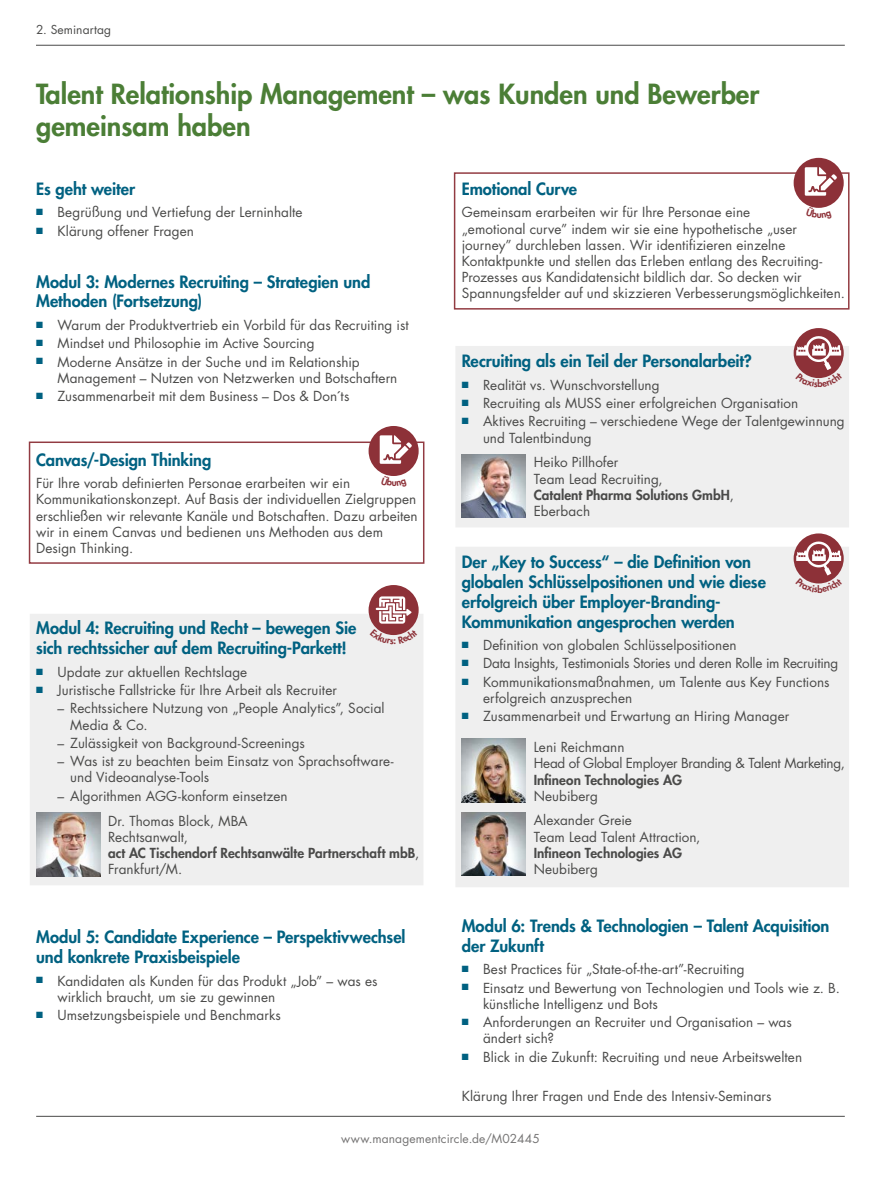
<style>
.page{position:relative;width:881px;height:1178px;background:#fff}
.page>*{position:absolute;margin:0;border:0;box-sizing:border-box;transform-origin:0 0}
.t1{font:800 27px/32.4px "Futura Std";color:#4b7e36}
.t2{font:800 16.5px/19.8px "Futura Std";letter-spacing:-.005em;color:#006181}
.t3{font:13.5px/16.2px "Futura Std";letter-spacing:.005em;color:#4a4a49}
.t4{font:13.5px/16.2px "Futura Std";letter-spacing:-.02em;color:#4a4a49}
.t5{font:800 13.5px/16.2px "Futura Std";letter-spacing:.005em;color:#4a4a49}
.t6{font:12px "Futura Std";letter-spacing:.01em;color:#757474}
.t7{font:12px "Futura Std";letter-spacing:.01em;color:#4a4a49}
.s1{font-weight:400}
.s2{font-weight:800}
</style>
<div class="page">
<hr style="left:36px;top:1116px;width:808px;height:1px;background:#4a4a49">
<div style="left:455px;top:346px;width:393px;height:181px;background:#efefef"></div>
<div style="left:455px;top:547px;width:393px;height:340px;background:#efefef"></div>
<img style="left:461px;top:454px;width:64px;height:64px">
<img style="left:461px;top:812px;width:64px;height:64px">
<img style="left:461px;top:739px;width:64px;height:64px">
<div style="left:30px;top:614px;width:393px;height:271px;background:#efefef"></div>
<img style="left:36px;top:812px;width:64px;height:64px">
<hr style="left:36px;top:45px;width:808px;height:1px;background:#4a4a49">
<div style="left:29px;top:441px;width:395px;height:123px;border:2px solid #8d3138"></div>
<div style="left:453px;top:172px;width:396px;height:138px;border:2px solid #8d3138"></div>
<div style="left:368px;top:426px;width:50px;height:50px;background:#8d3138;border-radius:50%"></div>
<svg style="left:379px;top:435px;width:32px;height:29px"></svg>
<div style="left:793px;top:158px;width:50px;height:50px;background:#8d3138;border-radius:50%"></div>
<svg style="left:804px;top:167px;width:32px;height:29px"></svg>
<div style="left:368px;top:585px;width:50px;height:50px;background:#8d3138;border-radius:50%"></div>
<svg style="left:793px;top:328px;width:50px;height:50px"></svg>
<svg style="left:793px;top:533px;width:50px;height:50px"></svg>
<svg style="left:812px;top:207px;width:13px;height:1px"></svg>
<svg style="left:369px;top:596px;width:48px;height:40px"></svg>
<svg style="left:795px;top:334px;width:47px;height:45px"></svg>
<svg style="left:795px;top:540px;width:47px;height:44px"></svg>
<p class="t7" style="left:36px;top:22px;width:76px">2. Seminartag</p>
<h1 class="t1" style="left:36px;top:77px;width:724px">Talent Relationship Management – was Kunden und Bewerber gemeinsam haben</h1>
<p class="t2" style="left:36px;top:179px;width:100px">Es geht weiter</p>
<p class="t3" style="left:36px;top:205px;width:268px"><sup>■</sup> Begrüßung und Vertiefung der Lerninhalte</p>
<p class="t3" style="left:36px;top:223px;width:159px"><sup>■</sup> Klärung offener Fragen</p>
<p class="t2" style="left:36px;top:271px;width:335px">Modul 3: Modernes Recruiting – Strategien und<br>Methoden (Fortsetzung)</p>
<p class="t3" style="left:36px;top:317px;width:374px"><sup>■</sup> Warum der Produktvertrieb ein Vorbild für das Recruiting ist</p>
<p class="t3" style="left:36px;top:335px;width:280px"><sup>■</sup> Mindset und Philosophie im Active Sourcing</p>
<p class="t3" style="left:57px;top:354px;width:341px;text-indent:-21px"><sup>■</sup> Moderne Ansätze in der Suche und im Relationship<br>Management – Nutzen von Netzwerken und Botschaftern</p>
<p class="t3" style="left:36px;top:388px;width:314px"><sup>■</sup> Zusammenarbeit mit dem Business – Dos &amp; Don´ts</p>
<p class="t2" style="left:36px;top:449px;width:177px">Canvas/-Design Thinking</p>
<p class="t3" style="left:36px;top:475px;width:383px">Für Ihre vorab definierten Personae erarbeiten wir ein Kommunikationskonzept. Auf Basis der individuellen Zielgruppen erschließen wir relevante Kanäle und Botschaften. Dazu arbeiten wir in einem Canvas und bedienen uns Methoden aus dem Design Thinking.</p>
<p class="t2" style="left:36px;top:618px;width:321px">Modul 4: Recruiting und Recht – bewegen Sie sich rechtssicher auf dem Recruiting-Parkett!</p>
<p class="t3" style="left:36px;top:664px;width:212px"><sup>■</sup> Update zur aktuellen Rechtslage</p>
<p class="t3" style="left:36px;top:682px;width:302px"><sup>■</sup> Juristische Fallstricke für Ihre Arbeit als Recruiter</p>
<p class="t3" style="left:70px;top:700px;width:316px;text-indent:-13px">– Rechtssichere Nutzung von „People Analytics”, Social<br>Media &amp; Co.</p>
<p class="t3" style="left:57px;top:735px;width:249px">– Zulässigkeit von Background-Screenings</p>
<p class="t3" style="left:70px;top:753px;width:324px;text-indent:-13px">– Was ist zu beachten beim Einsatz von Sprachsoftware&shy;und Videoanalyse-Tools</p>
<p class="t3" style="left:108px;top:783px;width:181px;line-height:24.8px;text-indent:-51px">– Algorithmen AGG-konform einsetzen<br>Dr. Thomas Block, MBA</p>
<p class="t5" style="left:108px;top:829px;width:312px"><span class="s1">Rechtsanwalt,<br></span>act AC Tischendorf Rechtsanwälte Partnerschaft mbB<span class="s1">,<br>Frankfurt/M.</span></p>
<p class="t2" style="left:36px;top:927px;width:371px">Modul 5: Candidate Experience – Perspektivwechsel und konkrete Praxisbeispiele</p>
<p class="t3" style="left:57px;top:973px;width:321px;text-indent:-21px"><sup>■</sup> Kandidaten als Kunden für das Produkt „Job” – was es wirklich braucht, um sie zu gewinnen</p>
<p class="t3" style="left:36px;top:1007px;width:246px"><sup>■</sup> Umsetzungsbeispiele und Benchmarks</p>
<p class="t2" style="left:461px;top:179px;width:117px">Emotional Curve</p>
<p class="t3" style="left:461px;top:205px;width:384px">Gemeinsam erarbeiten wir für Ihre Personae eine<br>„emotional curve” indem wir sie eine hypothetische „user journey” durchleben lassen. Wir identifizieren einzelne Kontaktpunkte und stellen das Erleben entlang des Recruiting-Prozesses aus Kandidatensicht bildlich dar. So decken wir Spannungsfelder auf und skizzieren Verbesserungsmöglichkeiten.</p>
<p class="t2" style="left:461px;top:351px;width:291px">Recruiting als ein Teil der Personalarbeit?</p>
<p class="t3" style="left:461px;top:377px;width:199px"><sup>■</sup> Realität vs. Wunschvorstellung</p>
<p class="t3" style="left:461px;top:395px;width:338px"><sup>■</sup> Recruiting als MUSS einer erfolgreichen Organisation</p>
<p class="t3" style="left:483px;top:413px;width:363px;text-indent:-21px"><sup>■</sup> Aktives Recruiting – verschiedene Wege der Talentgewinnung und Talentbindung</p>
<p class="t3" style="left:533px;top:454px;width:202px">Heiko Pillhofer<br>Team Lead Recruiting,<br><span class="s2">Catalent Pharma Solutions GmbH</span>,<br>Eberbach</p>
<p class="t2" style="left:461px;top:552px;width:305px">Der „Key to Success“ – die Definition von globalen Schlüsselpositionen und wie diese erfolgreich über Employer-Branding-Kommunikation angesprochen werden</p>
<p class="t3" style="left:461px;top:637px;width:276px"><sup>■</sup> Definition von globalen Schlüsselpositionen</p>
<p class="t4" style="left:461px;top:655px;width:378px"><sup>■</sup> Data Insights, Testimonials Stories und deren Rolle im Recruiting</p>
<p class="t3" style="left:483px;top:674px;width:348px;text-indent:-21px"><sup>■</sup> Kommunikationsmaßnahmen, um Talente aus Key Functions erfolgreich anzusprechen</p>
<p class="t3" style="left:461px;top:708px;width:329px"><sup>■</sup> Zusammenarbeit und Erwartung an Hiring Manager</p>
<p class="t4" style="left:533px;top:739px;width:312px">Leni Reichmann<br>Head of Global Employer Branding &amp; Talent Marketing,</p>
<p class="t5" style="left:533px;top:771px;width:150px">Infineon Technologies AG</p>
<p class="t3" style="left:533px;top:788px;width:66px">Neubiberg</p>
<p class="t3" style="left:533px;top:812px;width:168px">Alexander Greie<br>Team Lead Talent Attraction,</p>
<p class="t5" style="left:533px;top:845px;width:150px">Infineon Technologies AG</p>
<p class="t3" style="left:533px;top:861px;width:66px">Neubiberg</p>
<p class="t2" style="left:461px;top:916px;width:369px">Modul 6: Trends &amp; Technologien – Talent Acquisition der Zukunft</p>
<p class="t3" style="left:461px;top:961px;width:284px"><sup>■</sup> Best Practices für „State-of-the-art”-Recruiting</p>
<p class="t3" style="left:483px;top:980px;width:358px;text-indent:-21px"><sup>■</sup> Einsatz und Bewertung von Technologien und Tools wie z. B. künstliche Intelligenz und Bots</p>
<p class="t3" style="left:483px;top:1014px;width:310px;text-indent:-21px"><sup>■</sup> Anforderungen an Recruiter und Organisation – was ändert sich?</p>
<p class="t3" style="left:461px;top:1049px;width:342px"><sup>■</sup> Blick in die Zukunft: Recruiting und neue Arbeitswelten</p>
<p class="t3" style="left:461px;top:1088px;width:311px">Klärung Ihrer Fragen und Ende des Intensiv-Seminars</p>
<p class="t6" style="left:341px;top:1131px;width:200px">www.managementcircle.de/M02445</p>
</div>
